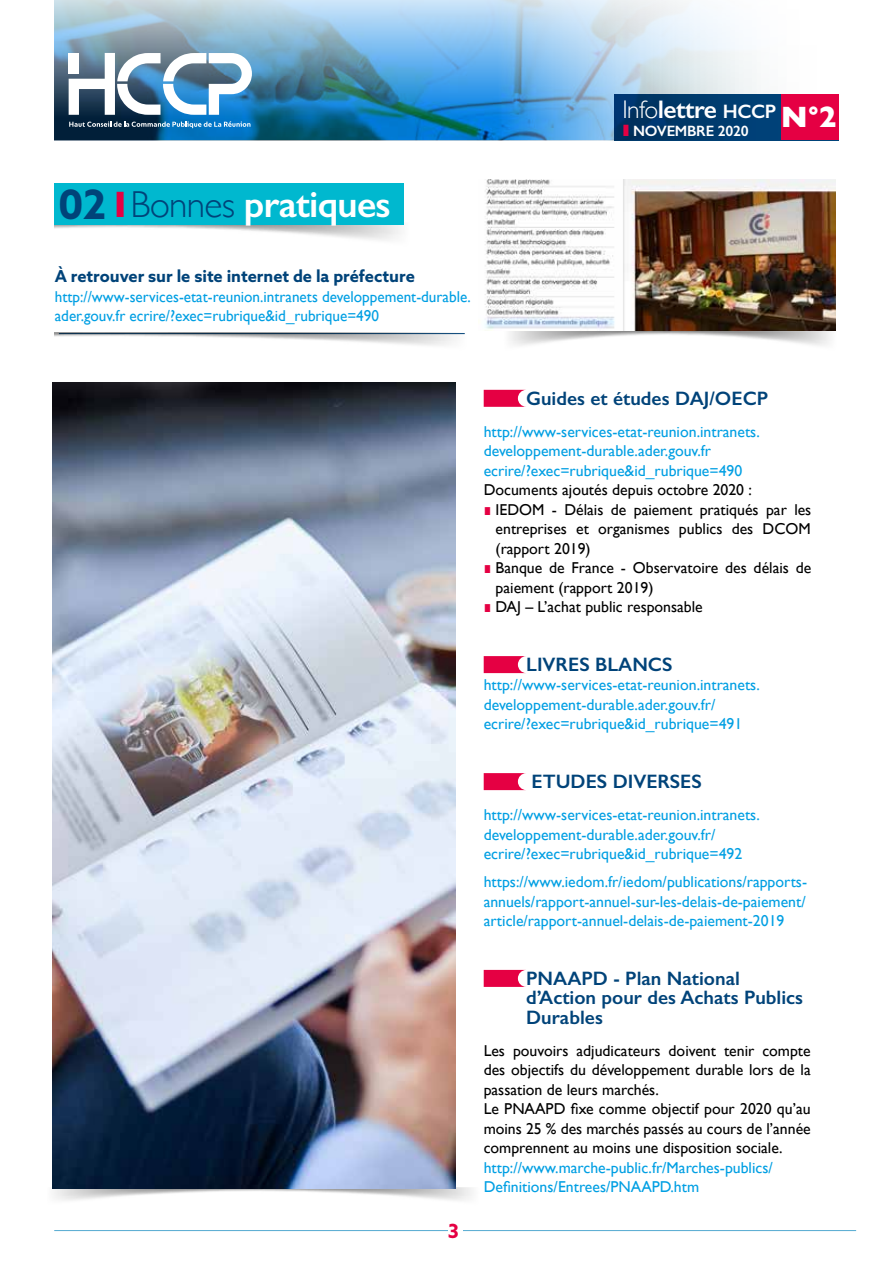
<style>
.page{position:relative;width:893px;height:1263px;background:#fff}
.page>*{position:absolute;margin:0;border:0;box-sizing:border-box;transform-origin:0 0}
.t1{font:600 37.5px "Gill Sans";letter-spacing:-.02em;color:#fff}
.t2{font:700 30px "Gill Sans";color:#fff}
.t3{font:600 25.5px "Gill Sans";letter-spacing:-.02em;color:#fff}
.t4{font:600 19.5px/19.5px "Gill Sans";color:#004379}
.t5{font:700 19.5px "Azo Sans";color:#e50043}
.t6{font:700 16.5px "Azo Sans";color:#004379}
.t7{font:15.75px/19.5px "Gill Sans";color:#009fe3}
.t8{font:15.75px/19.5px "Gill Sans";color:#000}
.t9{font:15.75px/19.5px "Gill Sans";color:#009fe3;scale:.96 1}
.t10{font:600 15px "Gill Sans";letter-spacing:-.02em;color:#fff}
.s1{font-family:"Azo Sans";font-weight:700;font-size:40.5px;color:#004379}
.s2{font-weight:700;color:#e50043}
.s3{font-weight:300;color:#004379}
.s4{font-weight:300}
.s5{font-size:19.5px}
.s6{font-weight:800;color:#e50043}
.s7{font-weight:800;font-size:10.5px;color:#e50043}
</style>
<div class="page">
<img style="left:54px;top:0;width:703px;height:140px">
<img style="left:484px;top:179px;width:352px;height:152px">
<svg style="left:69px;top:53px;width:183px;height:62px"></svg>
<svg style="left:69px;top:121px;width:181px;height:7px"></svg>
<svg style="left:484px;top:390px;width:42px;height:17px"></svg>
<svg style="left:484px;top:656px;width:42px;height:17px"></svg>
<svg style="left:484px;top:773px;width:42px;height:17px"></svg>
<svg style="left:484px;top:970px;width:42px;height:17px"></svg>
<hr style="left:54px;top:1230px;width:802px;height:1px;background:#54abd1">
<div style="left:448px;top:1223px;width:14px;height:15px;background:#fff"></div>
<img style="left:52px;top:1187px;width:420px;height:14px">
<hr style="left:59px;top:333px;width:406px;height:1px;background:#004379">
<div style="left:54px;top:183px;width:350px;height:42px;background:#00b8cf"></div>
<img style="left:53px;top:383px;width:402px;height:805px">
<svg style="left:614px;top:94px;width:225px;height:46px;fill:#003a6e"></svg>
<div style="left:781px;top:94px;width:57px;height:46px;background:#e50043"></div>
<h1 class="t1" style="left:58px;top:182px;width:334px"><span class="s1">02</span><span class="s2">1</span><span class="s3">Bonnes</span> pratiques</h1>
<p class="t6" style="left:55px;top:265px;width:362px">À retrouver sur le site internet de la préfecture</p>
<p class="t9" style="left:55px;top:286px;width:435px">http://www-services-etat-reunion.intranets developpement-durable. ader.gouv.fr ecrire/?exec=rubrique&amp;id_rubrique=490</p>
<h3 class="t3" style="left:622px;top:94px;width:155px"><span class="s4">Info</span>lettre <span class="s5">HCCP</span></h3>
<p class="t10" style="left:622px;top:121px;width:128px"><span class="s6">I</span> NOVEMBRE 2020</p>
<h2 class="t2" style="left:781px;top:93px;width:57px">N°2</h2>
<p class="t5" style="left:448px;top:1218px;width:13px">3</p>
<p class="t4" style="left:526px;top:388px;width:243px">Guides et études DAJ/OECP</p>
<p class="t7" style="left:484px;top:422px;width:278px">http://www-services-etat-reunion.intranets. developpement-durable.ader.gouv.fr ecrire/?exec=rubrique&amp;id_rubrique=490</p>
<p class="t8" style="left:484px;top:480px;width:270px">Documents ajoutés depuis octobre 2020 :</p>
<p class="t8" style="left:484px;top:500px;width:329px"><span class="s7">I</span> IEDOM - Délais de paiement pratiqués par les</p>
<p class="t8" style="left:496px;top:519px;width:317px">entreprises et organismes publics des DCOM</p>
<p class="t8" style="left:496px;top:538px;width:97px">(rapport 2019)</p>
<p class="t8" style="left:484px;top:558px;width:329px"><span class="s7">I</span> Banque de France - Observatoire des délais de</p>
<p class="t8" style="left:496px;top:577px;width:159px">paiement (rapport 2019)</p>
<p class="t8" style="left:484px;top:597px;width:221px"><span class="s7">I</span> DAJ – L’achat public responsable</p>
<p class="t4" style="left:526px;top:654px;width:148px">LIVRES BLANCS</p>
<p class="t7" style="left:484px;top:675px;width:278px">http://www-services-etat-reunion.intranets. developpement-durable.ader.gouv.fr/ ecrire/?exec=rubrique&amp;id_rubrique=491</p>
<p class="t4" style="left:532px;top:771px;width:172px">ETUDES DIVERSES</p>
<p class="t7" style="left:484px;top:805px;width:278px">http://www-services-etat-reunion.intranets. developpement-durable.ader.gouv.fr/ ecrire/?exec=rubrique&amp;id_rubrique=492</p>
<p class="t7" style="left:484px;top:872px;width:325px;text-align:justify">https://www.iedom.fr/iedom/publications/rapports&shy;annuels/rapport-annuel-sur-les-delais-de-paiement/ article/rapport-annuel-delais-de-paiement-2019</p>
<p class="t4" style="left:526px;top:968px;width:278px">PNAAPD - Plan National d’Action pour des Achats Publics<br>Durables</p>
<p class="t8" style="left:484px;top:1041px;width:329px">Les pouvoirs adjudicateurs doivent tenir compte des objectifs du développement durable lors de la passation de leurs marchés.<br>Le PNAAPD fixe comme objectif pour 2020 qu’au moins 25 % des marchés passés au cours de l’année comprennent au moins une disposition sociale.</p>
<p class="t7" style="left:484px;top:1158px;width:291px">http://www.marche-public.fr/Marches-publics/<br>Definitions/Entrees/PNAAPD.htm</p>
</div>
